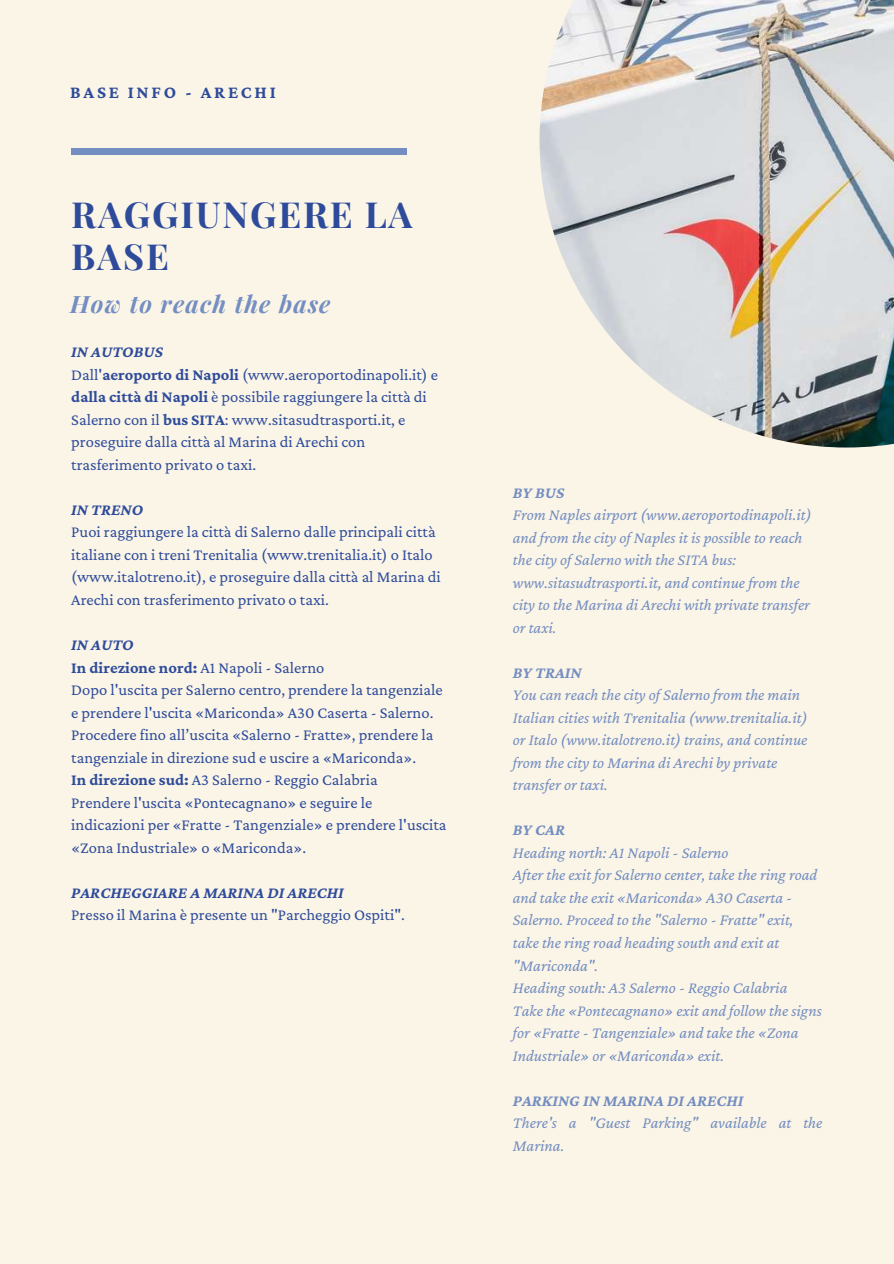
<style>
.page{position:relative;width:894px;height:1264px;background:#fff}
.page>*{position:absolute;margin:0;border:0;box-sizing:border-box;transform-origin:0 0}
.t1{font:700 36px/41.7px "Playfair Display";letter-spacing:.05em;color:#2e4b9b}
.t2{font:italic 700 24px "Playfair Display";letter-spacing:.05em;color:#748ec1}
.t3{font:700 18px "Crimson Pro";letter-spacing:.15em;color:#2e4b9b}
.t4{font:16.5px/22.5px "Crimson Pro";color:#2e4b9b}
.t5{font:italic 16.5px/22.5px "Crimson Pro";color:#748ec1}
.t6{font:italic 700 16.5px "Crimson Pro";color:#748ec1}
.t7{font:italic 700 16.5px "Crimson Pro";color:#2e4b9b}
.s1{font-weight:700;font-style:italic}
.s2{font-weight:700}
</style>
<div class="page">
<div style="left:0;top:0;width:893px;height:1263px;background:#fbf5e7"></div>
<img style="left:539px;top:0;width:354px;height:447px">
<div style="left:71px;top:149px;width:336px;height:5px;background:#748ec1"></div>
<p class="t3" style="left:70px;top:81px;width:207px">BASE INFO - ARECHI</p>
<h1 class="t1" style="left:71px;top:192px;width:342px">RAGGIUNGERE LA<br>BASE</h1>
<h2 class="t2" style="left:70px;top:287px;width:262px">How to reach the base</h2>
<p class="t4" style="left:71px;top:340px;width:368px"><span class="s1">IN AUTOBUS<br></span>Dall'<span class="s2">aeroporto di Napoli</span> (www.aeroportodinapoli.it) e <span class="s2">dalla città di Napoli</span> è possibile raggiungere la città di Salerno con il <span class="s2">bus SITA</span>: www.sitasudtrasporti.it, e proseguire dalla città al Marina di Arechi con trasferimento privato o taxi.</p>
<p class="t7" style="left:71px;top:500px;width:73px">IN TRENO</p>
<p class="t4" style="left:71px;top:520px;width:371px">Puoi raggiungere la città di Salerno dalle principali città italiane con i treni Trenitalia (www.trenitalia.it) o Italo (www.italotreno.it), e proseguire dalla città al Marina di Arechi con trasferimento privato o taxi.</p>
<p class="t4" style="left:71px;top:633px;width:376px"><span class="s1">IN AUTO<br></span><span class="s2">In direzione nord:</span> A1 Napoli - Salerno<br>Dopo l'uscita per Salerno centro, prendere la tangenziale e prendere l'uscita «Mariconda» A30 Caserta - Salerno.<br>Procedere fino all’uscita «Salerno - Fratte», prendere la tangenziale in direzione sud e uscire a «Mariconda».<br><span class="s2">In direzione sud:</span> A3 Salerno - Reggio Calabria<br>Prendere l'uscita «Pontecagnano» e seguire le indicazioni per «Fratte - Tangenziale» e prendere l'uscita «Zona Industriale» o «Mariconda».</p>
<p class="t7" style="left:71px;top:882px;width:274px">PARCHEGGIARE A MARINA DI ARECHI</p>
<p class="t4" style="left:71px;top:903px;width:335px">Presso il Marina è presente un "Parcheggio Ospiti".</p>
<p class="t6" style="left:512px;top:483px;width:53px">BY BUS</p>
<p class="t5" style="left:512px;top:503px;width:300px">From Naples airport (www.aeroportodinapoli.it) and from the city of Naples it is possible to reach the city of Salerno with the SITA bus: www.sitasudtrasporti.it, and continuefrom the city to the Marina di Arechi with private transfer or taxi.</p>
<p class="t6" style="left:512px;top:663px;width:70px">BY TRAIN</p>
<p class="t5" style="left:512px;top:683px;width:296px">You can reach the city of Salerno from the main Italian cities with Trenitalia (www.trenitalia.it) or Italo (www.italotreno.it) trains, and continue from the city to Marina di Arechi by private transfer or taxi.</p>
<p class="t6" style="left:512px;top:820px;width:54px">BY CAR</p>
<p class="t5" style="left:512px;top:841px;width:310px">Heading north: A1 Napoli - Salerno<br>After the exit for Salerno center, take the ring road and take the exit «Mariconda» A30 Caserta - Salerno. Proceed to the "Salerno - Fratte" exit, take the ring road heading south and exit at "Mariconda".<br>Heading south: A3 Salerno - Reggio Calabria Take the «Pontecagnano» exit and follow the signs for «Fratte - Tangenziale» and take the «Zona Industriale» or «Mariconda» exit.</p>
<p class="t6" style="left:512px;top:1090px;width:232px">PARKING IN MARINA DI ARECHI</p>
<p class="t5" style="left:512px;top:1111px;width:311px">There's a "Guest Parking" available at the<br>Marina.</p>
</div>
